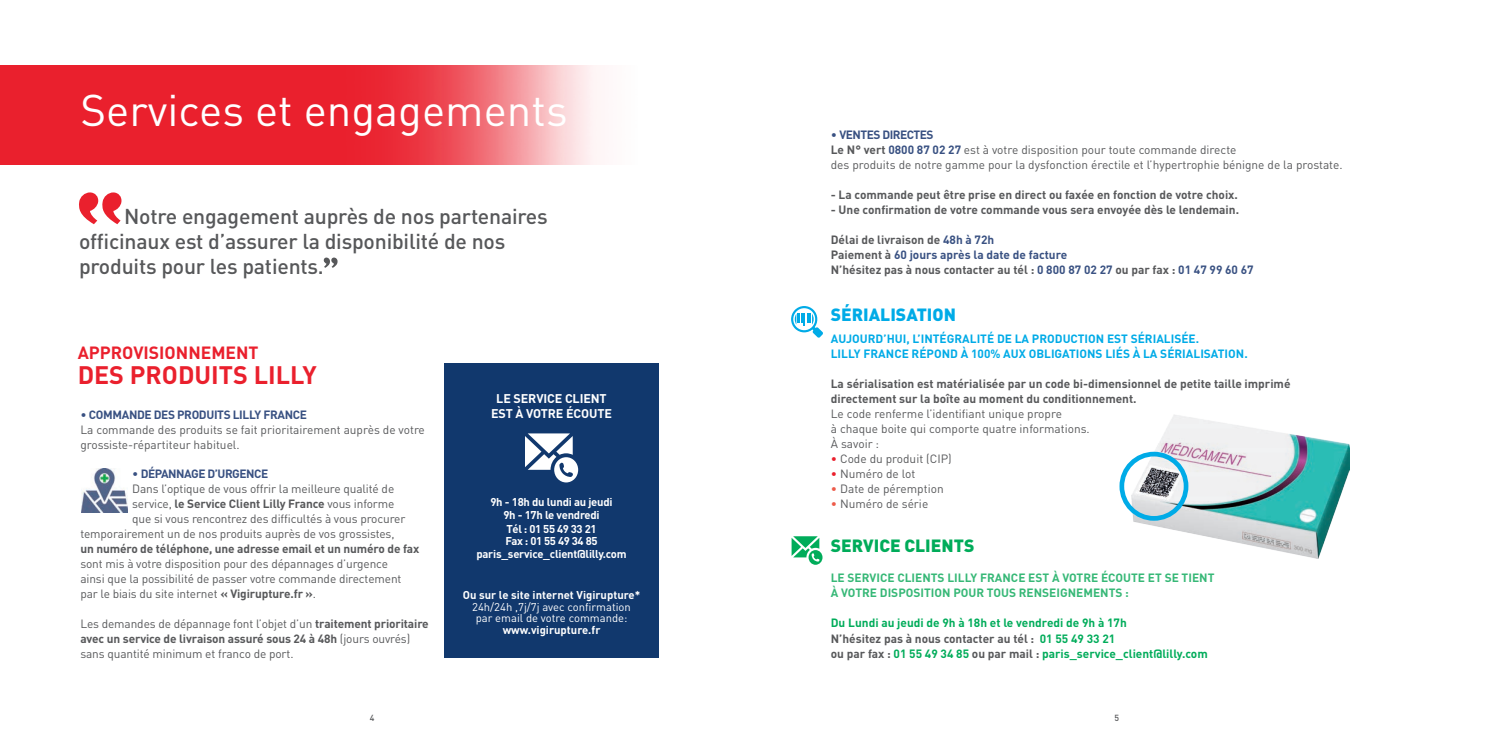
<style>
.page{position:relative;width:1489px;height:745px;background:#fff}
.page>*{position:absolute;margin:0;border:0;box-sizing:border-box;transform-origin:0 0}
.t1{font:43.75px "DIN";color:#fff}
.t2{font:700 25px "DIN";color:#ea202d}
.t3{font:500 21.25px/25px "DIN";letter-spacing:-.01em;color:#57585a}
.t4{font:700 17.5px "DIN";color:#ea202d}
.t5{font:900 17.5px "DIN";color:#00ac5a}
.t6{font:900 17.5px "DIN";color:#00abe7}
.t7{font:700 12.5px/15px "DIN";letter-spacing:-.01em;color:#fff;text-align:center}
.t8{font:11.88px/15px "DIN";letter-spacing:-.01em;color:#57585a}
.t9{font:700 11.88px/15px "DIN";color:#57585a}
.t10{font:700 11.88px/15px "DIN";color:#00ac5a}
.t11{font:700 11.88px/15px "DIN";color:#00abe7}
.t12{font:700 11.88px/15px "DIN";color:#37b877}
.t13{font:700 11.88px "DIN";letter-spacing:-.04em;color:#395182}
.t14{font:700 11.25px/13.4px "DIN";letter-spacing:-.02em;color:#fff;text-align:center}
.t15{font:11.25px/11.6px "DIN";color:#fff;text-align:center}
.t16{font:700 11.25px "DIN";color:#fff}
.t17{font:500 8.75px "DIN";color:#57585a}
.s1{color:#395182}
.s2{font-weight:700;color:#395182}
.s3{font-weight:400}
.s4{font-weight:700}
.s5{color:#ea202d}
.s6{color:#ed5b4a}
.s7{color:#57585a}
</style>
<div class="page">
<img style="left:107px;top:164px;width:461px;height:61px">
<svg style="left:79px;top:192px;width:43px;height:32px"></svg>
<svg style="left:323px;top:257px;width:15px;height:11px"></svg>
<img style="left:0;top:65px;width:595px;height:99px">
<div style="left:444px;top:362px;width:214px;height:295px;background:#11386d"></div>
<svg style="left:525px;top:433px;width:53px;height:49px"></svg>
<img style="left:81px;top:468px;width:46px;height:44px">
<svg style="left:791px;top:306px;width:32px;height:31px"></svg>
<img style="left:1131px;top:415px;width:218px;height:143px">
<div style="left:1119px;top:451px;width:69px;height:69px;border:5px solid #00abe7;border-radius:50%"></div>
<svg style="left:791px;top:536px;width:31px;height:28px"></svg>
<h1 class="t1" style="left:80px;top:83px;width:489px">Services et engagements</h1>
<h3 class="t3" style="left:79px;top:203px;width:470px;text-indent:45px">Notre engagement auprès de nos partenaires officinaux est d’assurer la disponibilité de nos produits pour les patients.</h3>
<h3 class="t4" style="left:78px;top:340px;width:182px">APPROVISIONNEMENT</h3>
<h2 class="t2" style="left:78px;top:358px;width:241px">DES PRODUITS LILLY</h2>
<p class="t8" style="left:80px;top:406px;width:346px"><span class="s1">•</span> <span class="s2">COMMANDE DES PRODUITS LILLY FRANCE<br></span>La commande des produits se fait prioritairement auprès de votre grossiste-répartiteur habituel.</p>
<p class="t13" style="left:132px;top:465px;width:138px"><span class="s3">•</span> DÉPANNAGE D’URGENCE</p>
<p class="t8" style="left:132px;top:480px;width:263px">Dans l’optique de vous offrir la meilleure qualité de</p>
<p class="t9" style="left:132px;top:495px;width:264px"><span class="s3">service,</span> le Service Client Lilly France <span class="s3">vous informe</span></p>
<p class="t8" style="left:132px;top:510px;width:275px">que si vous rencontrez des difficultés à vous procurer</p>
<p class="t8" style="left:80px;top:525px;width:315px">temporairement un de nos produits auprès de vos grossistes,</p>
<p class="t9" style="left:80px;top:540px;width:340px">un numéro de téléphone, une adresse email et un numéro de fax</p>
<p class="t8" style="left:80px;top:555px;width:323px">sont mis à votre disposition pour des dépannages d’urgence ainsi que la possibilité de passer votre commande directement par le biais du site internet <span class="s4">« Vigirupture.fr »</span>.</p>
<p class="t8" style="left:80px;top:615px;width:350px">Les demandes de dépannage font l’objet d’un <span class="s4">traitement prioritaire avec un service de livraison assuré sous 24 à 48h</span> (jours ouvrés) sans quantité minimum et franco de port.</p>
<p class="t7" style="left:491px;top:390px;width:122px">LE SERVICE CLIENT<br>EST À VOTRE ÉCOUTE</p>
<p class="t14" style="left:490px;top:494px;width:124px">9h - 18h du lundi au jeudi<br>9h - 17h le vendredi<br>Tél : 01 55 49 33 21</p>
<p class="t14" style="left:476px;top:533px;width:152px">Fax : 01 55 49 34 85 paris_service_client@lilly.com</p>
<p class="t16" style="left:463px;top:587px;width:179px">Ou sur le site internet Vigirupture*</p>
<p class="t15" style="left:472px;top:600px;width:160px">24h/24h ,7j/7j avec confirmation par email de votre commande:</p>
<p class="t16" style="left:502px;top:622px;width:99px">www.vigirupture.fr</p>
<p class="t8" style="left:830px;top:127px;width:513px"><span class="s1">•</span> <span class="s2">VENTES DIRECTES<br></span><span class="s4">Le N° vert</span> <span class="s2">0800 87 02 27</span> est à votre disposition pour toute commande directe<br>des produits de notre gamme pour la dysfonction érectile et l’hypertrophie bénigne de la prostate.</p>
<p class="t9" style="left:830px;top:186px;width:408px">- La commande peut être prise en direct ou faxée en fonction de votre choix.</p>
<p class="t9" style="left:830px;top:201px;width:410px">- Une confirmation de votre commande vous sera envoyée dès le lendemain.</p>
<p class="t9" style="left:830px;top:231px;width:424px">Délai de livraison de <span class="s1">48h à 72h<br></span>Paiement à <span class="s1">60 jours après la date de facture<br></span>N’hésitez pas à nous contacter au tél : <span class="s1">0 800 87 02 27</span> ou par fax : <span class="s1">01 47 99 60 67</span></p>
<h3 class="t6" style="left:830px;top:302px;width:127px">SÉRIALISATION</h3>
<p class="t11" style="left:830px;top:331px;width:418px">AUJOURD’HUI, L’INTÉGRALITÉ DE LA PRODUCTION EST SÉRIALISÉE.<br>LILLY FRANCE RÉPOND À 100% AUX OBLIGATIONS LIÉS À LA SÉRIALISATION.</p>
<p class="t9" style="left:830px;top:376px;width:461px">La sérialisation est matérialisée par un code bi-dimensionnel de petite taille imprimé directement sur la boîte au moment du conditionnement.</p>
<p class="t8" style="left:830px;top:406px;width:260px">Le code renferme l’identifiant unique propre<br>à chaque boite qui comporte quatre informations.<br>À savoir :</p>
<p class="t8" style="left:830px;top:451px;width:122px"><span class="s5">•</span> Code du produit (CIP)</p>
<p class="t8" style="left:830px;top:466px;width:86px"><span class="s5">•</span> Numéro de lot</p>
<p class="t8" style="left:830px;top:481px;width:114px"><span class="s6">•</span> Date de péremption</p>
<p class="t8" style="left:830px;top:496px;width:99px"><span class="s6">•</span> Numéro de série</p>
<h3 class="t5" style="left:830px;top:534px;width:145px">SERVICE CLIENTS</h3>
<p class="t12" style="left:830px;top:569px;width:385px">LE SERVICE CLIENTS LILLY FRANCE EST À VOTRE ÉCOUTE ET SE TIENT<br>À VOTRE DISPOSITION POUR TOUS RENSEIGNEMENTS :</p>
<p class="t10" style="left:830px;top:614px;width:378px">Du Lundi au jeudi de 9h à 18h et le vendredi de 9h à 17h<br><span class="s7">N’hésitez pas à nous contacter au tél :</span> 01 55 49 33 21<br><span class="s7">ou par fax :</span> 01 55 49 34 85 <span class="s7">ou par mail :</span> paris_service_client@lilly.com</p>
<p class="t17" style="left:370px;top:712px;width:6px">4</p>
<p class="t17" style="left:1114px;top:712px;width:6px">5</p>
</div>
